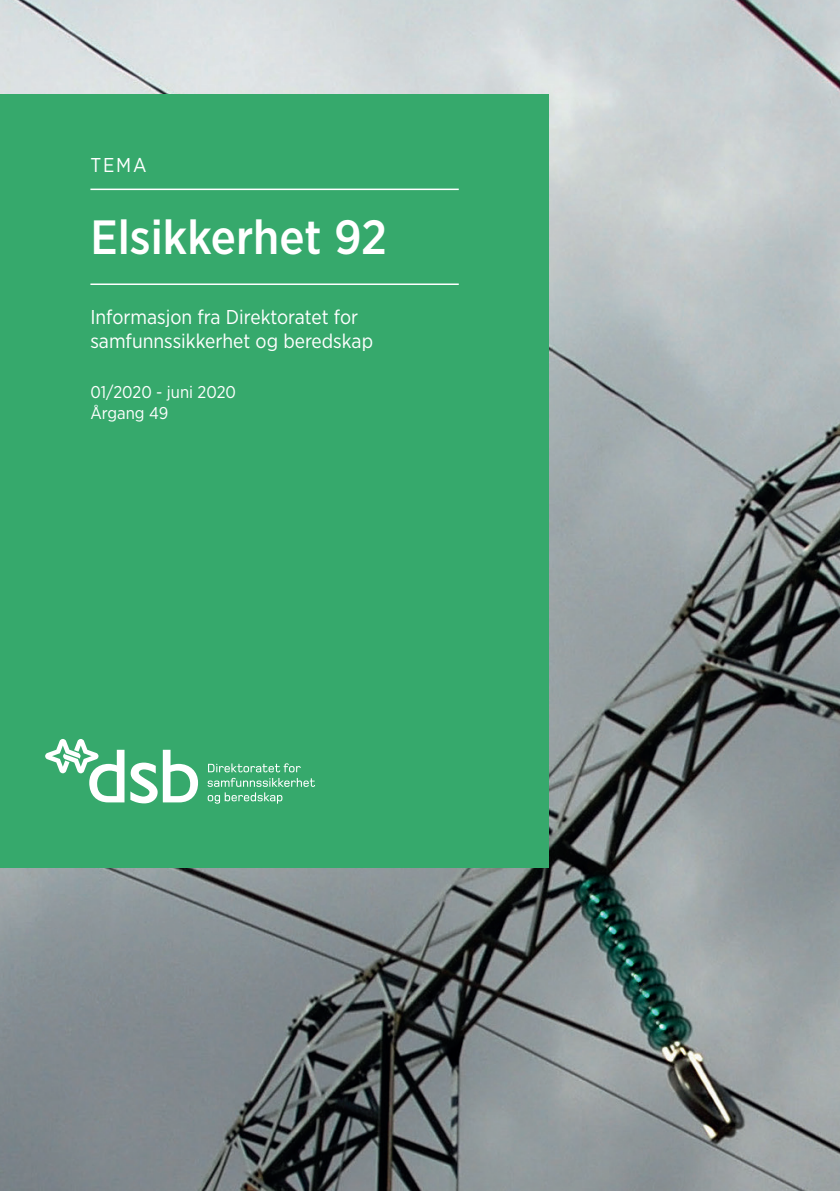
<style>
.page{position:relative;width:840px;height:1191px;background:#fff}
.page>*{position:absolute;margin:0;border:0;box-sizing:border-box;transform-origin:0 0}
.t1{font:500 48px "Gotham Narrow";color:#fff}
.t2{font:20px "Gotham Narrow";color:#fff}
.t3{font:17px "Gotham Narrow";color:#fff}
</style>
<div class="page">
<img style="left:0;top:0;width:839px;height:1191px">
<div style="left:0;top:94px;width:547px;height:773px;background:#36a96c"></div>
<svg style="left:45px;top:739px;width:79px;height:63px"></svg>
<svg style="left:130px;top:749px;width:68px;height:54px"></svg>
<svg style="left:208px;top:763px;width:92px;height:9px"></svg>
<svg style="left:207px;top:778px;width:108px;height:25px"></svg>
<hr style="left:90px;top:189px;width:368px;height:1px;background:#fff">
<hr style="left:90px;top:283px;width:368px;height:2px;background:#fff">
<p class="t2" style="left:90px;top:152px;width:58px">TEMA</p>
<p class="t1" style="left:90px;top:206px;width:298px">Elsikkerhet 92</p>
<p class="t2" style="left:90px;top:304px;width:269px">Informasjon fra Direktoratet for</p>
<p class="t2" style="left:90px;top:328px;width:284px">samfunnssikkerhet og beredskap</p>
<p class="t3" style="left:90px;top:381px;width:147px">01/2020 - juni 2020</p>
<p class="t3" style="left:90px;top:402px;width:79px">Årgang 49</p>
</div>
